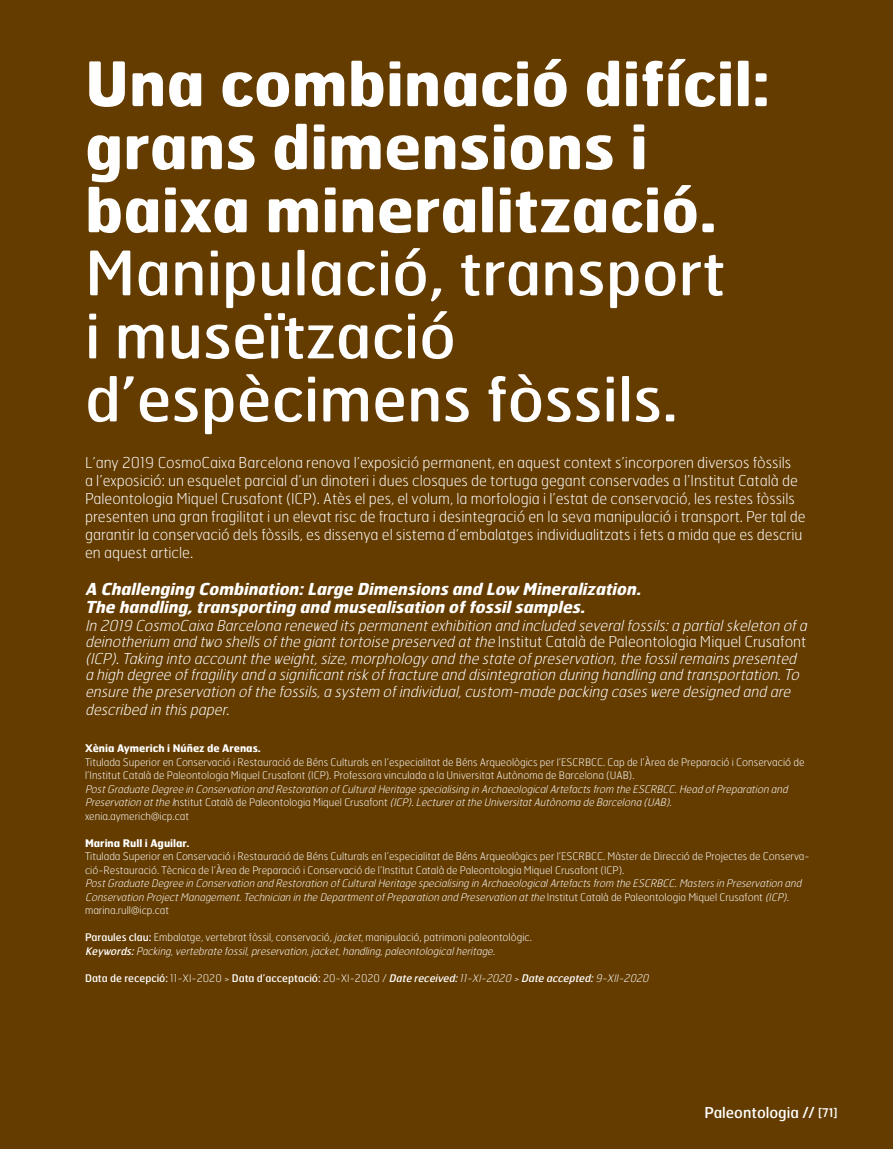
<style>
.page{position:relative;width:893px;height:1149px;background:#fff}
.page>*{position:absolute;margin:0;border:0;box-sizing:border-box;transform-origin:0 0}
.t1{font:700 61.05px/63px "Hermes";color:#fff}
.t2{font:61.05px/63px "Hermes";color:#fff}
.t3{font:italic 700 16.5px/18px "Hermes";color:#fff}
.t4{font:100 15px/18px "Hermes";color:#fff}
.t5{font:italic 100 15px/16.5px "Hermes";color:#fff}
.t6{font:15px "Hermes";color:#fff}
.t7{font:italic 100 10.5px/13.5px "Hermes";color:#fff}
.t8{font:100 10.5px/13.5px "Hermes";color:#fff}
.t9{font:10.5px "Hermes";color:#fff}
.t10{font:700 10.5px "Hermes";color:#fff}
.s1{font-style:normal}
.s2{font-weight:400;font-style:normal}
.s3{font-weight:400}
.s4{font-weight:100}
.s5{font-style:italic}
.s6{font-weight:100;font-style:italic}
.s7{font-size:12px}
</style>
<div class="page">
<div style="left:0;top:0;width:893px;height:1148px;background:#643c00"></div>
<h1 class="t1" style="left:85px;top:50px;width:686px">Una combinació difícil: grans dimensions i baixa mineralització.</h1>
<h1 class="t2" style="left:85px;top:239px;width:642px">Manipulació, transport i museïtzació d’espècimens fòssils.</h1>
<p class="t4" style="left:85px;top:453px;width:722px">L’any 2019 CosmoCaixa Barcelona renova l’exposició permanent, en aquest context s’incorporen diversos fòssils<br>a l’exposició: un esquelet parcial d’un dinoteri i dues closques de tortuga gegant conservades a l’Institut Català de Paleontologia Miquel Crusafont (ICP). Atès el pes, el volum, la morfologia i l’estat de conservació, les restes fòssils presenten una gran fragilitat i un elevat risc de fractura i desintegració en la seva manipulació i transport. Per tal de garantir la conservació dels fòssils, es dissenya el sistema d’embalatges individualitzats i fets a mida que es descriu en aquest article.</p>
<h2 class="t3" style="left:85px;top:578px;width:561px">A Challenging Combination:Large Dimensions and Low Mineralization.<br>The handling,transporting and musealisation offossilsamples.</h2>
<p class="t5" style="left:85px;top:616px;width:727px">In 2019 CosmoCaixa Barcelona renewed itspermanentexhibition and included severalfossils:a partialskeleton ofa deinotherium and two shellsofthe gianttortoise preserved atthe <span class="s1">I n s t i t u t C a t a l à d e P a l e o n t o l o g i a M i q u e l C r u s a f o n t </span>(ICP).Taking into accountthe weight,size,morphology and the state ofpreservation,the fossilremainspresented a high degree offragility and a significantriskoffracture and disintegration during handling and transportation.To ensure the preservation ofthe fossils,a system ofindividual,custom-made packing caseswere designed and are</p>
<h3 class="t5" style="left:85px;top:700px;width:149px">described in thispaper.</h3>
<p class="t10" style="left:85px;top:741px;width:177px">Xènia Aymerich i Núñez de Arenas.</p>
<p class="t8" style="left:85px;top:754px;width:721px">Titulada Superior en Conservació i Restauració de Béns Culturals en l’especialitat de Béns Arqueològics per l’ESCRBCC. Cap de l’Àrea de Preparació i Conservació de l’Institut Català de Paleontologia Miquel Crusafont (ICP). Professora vinculada a la Universitat Autònoma de Barcelona (UAB).</p>
<p class="t7" style="left:85px;top:781px;width:707px">PostGraduate Degree in Conservation and Restoration ofCulturalHeritage specialising in ArchaeologicalArtefactsfrom the ESCRBCC.Head ofPreparation and<br>Preservation atthe I<span class="s1">n s t i t u t C a t a l à d e P a l e o n t o l o g i a M i q u e l C r u s a f o n t</span> (ICP).Lectureratthe UniversitatAutònoma de Barcelona (UAB).<br><span class="s1">xenia.aymerich@icp.cat</span></p>
<p class="t10" style="left:85px;top:835px;width:106px">Marina Rull i Aguilar.</p>
<p class="t8" style="left:85px;top:849px;width:726px">Titulada Superior en Conservació i Restauració de Béns Culturals en l’especialitat de Béns Arqueològics per l’ESCRBCC. Màster de Direcció de Projectes de Conserva&shy;ció-Restauració. Tècnica de l’Àrea de Preparació i Conservació de l’Institut Català de Paleontologia Miquel Crusafont (ICP).</p>
<p class="t7" style="left:85px;top:876px;width:720px">PostGraduate Degree in Conservation and Restoration ofCulturalHeritage specialising in ArchaeologicalArtefactsfrom the ESCRBCC.Mastersin Preservation and<br>Conservation ProjectManagement.Technician in the DepartmentofPreparation and Preservation atthe <span class="s1">I n s t i t u t C a t a l à d e P a l e o n t o l o g i a M i q u e l C r u s a f o n t</span> (ICP). <span class="s1">marina.rull@icp.cat</span></p>
<p class="t7" style="left:85px;top:930px;width:448px"><span class="s2">Paraules clau:</span> <span class="s1">Embalatge, vertebrat fòssil, conservació,</span> jacket<span class="s1">, manipulació, patrimoni paleontològic.<br></span><span class="s3">Keywords:</span>Packing,vertebrate fossil,preservation,jacket,handling,paleontologicalheritage.</p>
<p class="t9" style="left:85px;top:970px;width:568px">Data de recepció: <span class="s4">11-XI-2020 &gt;</span> Data d’acceptació: <span class="s4">20-XI-2020 /</span> <span class="s5">Date received:</span><span class="s6">11-XI-2020 &gt;</span> <span class="s5">Date accepted:</span><span class="s6">9-XII-2020</span></p>
<h3 class="t6" style="left:704px;top:1102px;width:135px">Paleontologia // <span class="s7">[71]</span></h3>
</div>
